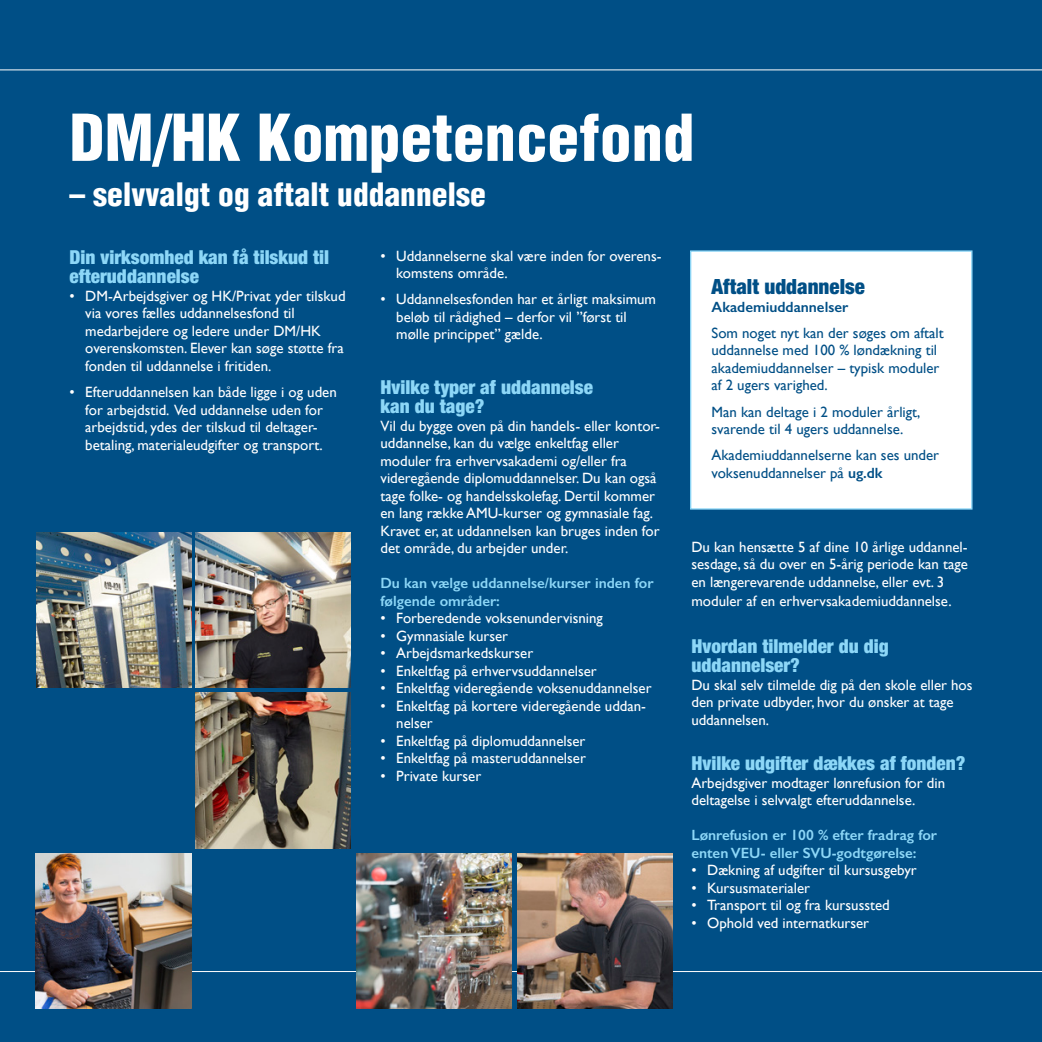
<style>
.page{position:relative;width:1042px;height:1042px;background:#004f86}
.page>*{position:absolute;margin:0;border:0;box-sizing:border-box;transform-origin:0 0}
.t1{font:900 condensed 63px "Helvetica LT Std";color:#fff}
.t2{font:900 condensed 31.5px "Helvetica LT Std";color:#fff}
.t3{font:900 condensed 21px "Helvetica Neue LT Std";color:#004f86}
.t4{font:900 condensed 19.25px/19.2px "Helvetica Neue LT Std";color:#8dd7f7}
.t5{font:14.88px/17.5px "Gill Sans";color:#fff}
.t6{font:14.88px/17.5px "Gill Sans";color:#004f86}
.t7{font:600 14.88px/17.5px "Gill Sans";color:#8dd7f7}
.t8{font:600 14.88px "Gill Sans";color:#004f86}
.s1{font-weight:600}
</style>
<div class="page">
<hr style="left:0;top:971px;width:1042px;height:1px;background:#fff">
<hr style="left:0;top:69px;width:1042px;height:1px;background:#fff">
<img style="left:36px;top:854px;width:155px;height:155px">
<img style="left:357px;top:854px;width:155px;height:155px">
<img style="left:517px;top:854px;width:155px;height:155px">
<img style="left:36px;top:532px;width:155px;height:155px">
<img style="left:195px;top:693px;width:155px;height:155px">
<img style="left:195px;top:532px;width:155px;height:155px">
<div style="left:690px;top:250px;width:282px;height:260px;background:#fff;border:1px solid #8dd7f7"></div>
<p class="t1" style="left:69px;top:98px;width:626px">DM/HK Kompetencefond</p>
<p class="t2" style="left:69px;top:175px;width:418px">– selvvalgt og aftalt uddannelse</p>
<p class="t4" style="left:70px;top:247px;width:261px">Din virksomhed kan få tilskud til efteruddannelse</p>
<p class="t5" style="left:70px;top:287px;width:278px">• DM-Arbejdsgiver og HK/Privat yder tilskud</p>
<p class="t5" style="left:85px;top:304px;width:211px">via vores fælles uddannelsesfond til</p>
<p class="t5" style="left:85px;top:322px;width:237px">medarbejdere og ledere under DM/HK</p>
<p class="t5" style="left:85px;top:339px;width:260px">overenskomsten. Elever kan søge støtte fra</p>
<p class="t5" style="left:85px;top:357px;width:188px">fonden til uddannelse i fritiden.</p>
<p class="t5" style="left:70px;top:383px;width:269px;text-align:center">• Efteruddannelsen kan både ligge i og uden for arbejdstid. Ved uddannelse uden for</p>
<p class="t5" style="left:85px;top:418px;width:234px">arbejdstid, ydes der tilskud til deltager-</p>
<p class="t5" style="left:85px;top:436px;width:239px">betaling, materialeudgifter og transport.</p>
<p class="t5" style="left:380px;top:247px;width:283px">• Uddannelserne skal være inden for overens-</p>
<p class="t5" style="left:396px;top:264px;width:113px">komstens område.</p>
<p class="t5" style="left:380px;top:290px;width:277px">• Uddannelsesfonden har et årligt maksimum</p>
<p class="t5" style="left:396px;top:308px;width:232px">beløb til rådighed – derfor vil ”først til</p>
<p class="t5" style="left:396px;top:325px;width:148px">mølle princippet” gælde.</p>
<p class="t4" style="left:380px;top:377px;width:214px">Hvilke typer af uddannelse</p>
<p class="t4" style="left:380px;top:396px;width:105px">kan du tage?</p>
<p class="t5" style="left:380px;top:416px;width:281px">Vil du bygge oven på din handels- eller kontor-</p>
<p class="t5" style="left:380px;top:434px;width:278px">uddannelse, kan du vælge enkeltfag eller moduler fra erhvervsakademi og/eller fra videregående diplomuddannelser. Du kan også tage folke- og handelsskolefag. Dertil kommer en lang række AMU-kurser og gymnasiale fag.</p>
<p class="t5" style="left:380px;top:521px;width:281px">Kravet er, at uddannelsen kan bruges inden for det område, du arbejder under.</p>
<p class="t7" style="left:380px;top:574px;width:275px">Du kan vælge uddannelse/kurser inden for følgende områder:</p>
<p class="t5" style="left:380px;top:609px;width:224px">• Forberedende voksenundervisning</p>
<p class="t5" style="left:380px;top:626px;width:129px">• Gymnasiale kurser</p>
<p class="t5" style="left:380px;top:644px;width:154px">• Arbejdsmarkedskurser</p>
<p class="t5" style="left:380px;top:661px;width:218px">• Enkeltfag på erhvervsuddannelser</p>
<p class="t5" style="left:380px;top:679px;width:273px">• Enkeltfag videregående voksenuddannelser</p>
<p class="t5" style="left:380px;top:696px;width:267px">• Enkeltfag på kortere videregående uddan-</p>
<p class="t5" style="left:396px;top:714px;width:38px">nelser</p>
<p class="t5" style="left:380px;top:731px;width:207px">• Enkeltfag på diplomuddannelser</p>
<p class="t5" style="left:380px;top:749px;width:207px">• Enkeltfag på masteruddannelser</p>
<p class="t5" style="left:380px;top:766px;width:102px">• Private kurser</p>
<p class="t3" style="left:711px;top:274px;width:155px">Aftalt uddannelse</p>
<p class="t8" style="left:711px;top:298px;width:138px">Akademiuddannelser</p>
<p class="t6" style="left:711px;top:324px;width:234px">Som noget nyt kan der søges om aftalt uddannelse med 100 % løndækning til akademiuddannelser – typisk moduler af 2 ugers varighed.</p>
<p class="t6" style="left:711px;top:403px;width:210px">Man kan deltage i 2 moduler årligt, svarende til 4 ugers uddannelse.</p>
<p class="t6" style="left:711px;top:446px;width:229px">Akademiuddannelserne kan ses under voksenuddannelser på <span class="s1">ug.dk</span></p>
<p class="t5" style="left:691px;top:538px;width:278px;text-align:justify">Du kan hensætte 5 af dine 10 årlige uddannel&shy;sesdage, så du over en 5-årig periode kan tage en længerevarende uddannelse, eller evt. 3</p>
<p class="t5" style="left:691px;top:592px;width:262px">moduler af en erhvervsakademiuddannelse.</p>
<p class="t4" style="left:691px;top:636px;width:199px">Hvordan tilmelder du dig</p>
<p class="t4" style="left:691px;top:655px;width:110px">uddannelser?</p>
<p class="t5" style="left:691px;top:676px;width:283px">Du skal selv tilmelde dig på den skole eller hos den private udbyder, hvor du ønsker at tage uddannelsen.</p>
<p class="t4" style="left:691px;top:753px;width:275px">Hvilke udgifter dækkes af fonden?</p>
<p class="t5" style="left:691px;top:774px;width:255px">Arbejdsgiver modtager lønrefusion for din deltagelse i selvvalgt efteruddannelse.</p>
<p class="t7" style="left:691px;top:826px;width:247px">Lønrefusion er 100 % efter fradrag for enten VEU- eller SVU-godtgørelse:</p>
<p class="t5" style="left:691px;top:861px;width:227px">• Dækning af udgifter til kursusgebyr</p>
<p class="t5" style="left:691px;top:879px;width:120px">• Kursusmaterialer</p>
<p class="t5" style="left:691px;top:896px;width:200px">• Transport til og fra kursussted</p>
<p class="t5" style="left:691px;top:914px;width:179px">• Ophold ved internatkurser</p>
</div>
